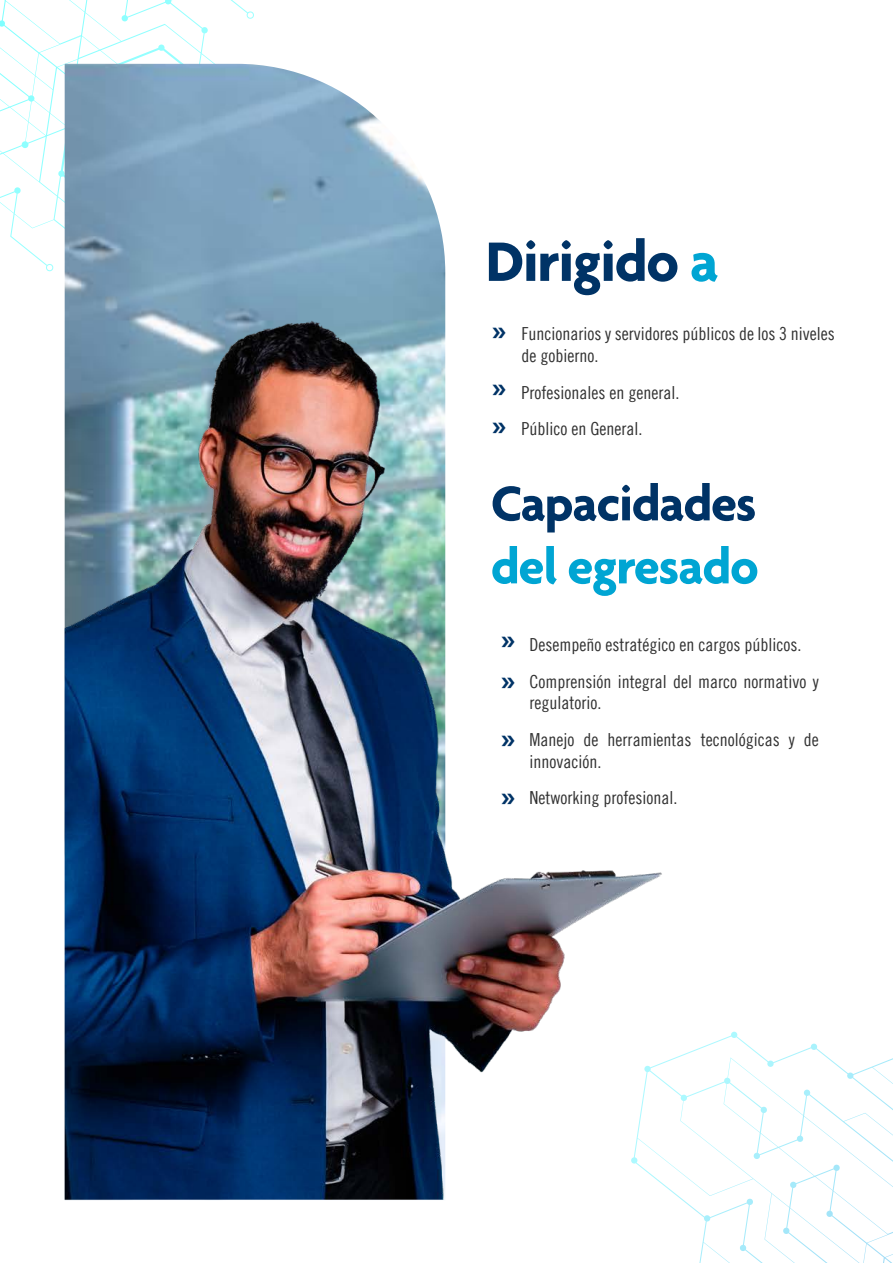
<style>
.page{position:relative;width:893px;height:1263px;background:#fff}
.page>*{position:absolute;margin:0;border:0;box-sizing:border-box;transform-origin:0 0}
.t1{font:700 60px "Agenda";letter-spacing:-.025em;color:#036}
.t2{font:700 52.5px "Agenda";letter-spacing:-.025em;color:#036}
.t3{font:700 52.5px "Agenda";letter-spacing:-.025em;color:#00a5d3}
.t4{font:33.75px/56.4px "Trade Gothic LT Std Bd Cn 20";color:#036}
.t5{font:18px/36.6px "Trade Gothic LT Cond Eighteen";color:#323232}
.s1{color:#00a5d3}
</style>
<div class="page">
<svg style="left:0;top:0;width:189px;height:245px"></svg>
<svg style="left:678px;top:1036px;width:214px;height:227px"></svg>
<img style="left:65px;top:64px;width:380px;height:219px">
<img style="left:65px;top:283px;width:613px;height:917px">
<h1 class="t1" style="left:486px;top:225px;width:235px">Dirigido <span class="s1">a</span></h1>
<p class="t5" style="left:522px;top:323px;width:315px;line-height:21.6px">Funcionarios y servidores públicos de los 3 niveles de gobierno.</p>
<p class="t5" style="left:522px;top:374px;width:159px">Profesionales en general.<br>Público en General.</p>
<h3 class="t4" style="left:491px;top:302px;width:18px">» »</h3>
<h3 class="t4" style="left:491px;top:396px;width:18px">»</h3>
<h2 class="t2" style="left:491px;top:471px;width:267px">Capacidades</h2>
<h2 class="t3" style="left:491px;top:534px;width:270px">del egresado</h2>
<h3 class="t4" style="left:500px;top:618px;width:18px;line-height:41px">» »</h3>
<h3 class="t4" style="left:500px;top:709px;width:18px;line-height:57.3px">» »</h3>
<p class="t5" style="left:530px;top:626px;width:291px">Desempeño estratégico en cargos públicos.<br>Comprensión integral del marco normativo y</p>
<p class="t5" style="left:530px;top:684px;width:291px">regulatorio.<br>Manejo de herramientas tecnológicas y de</p>
<p class="t5" style="left:530px;top:743px;width:149px">innovación.<br>Networking profesional.</p>
</div>
